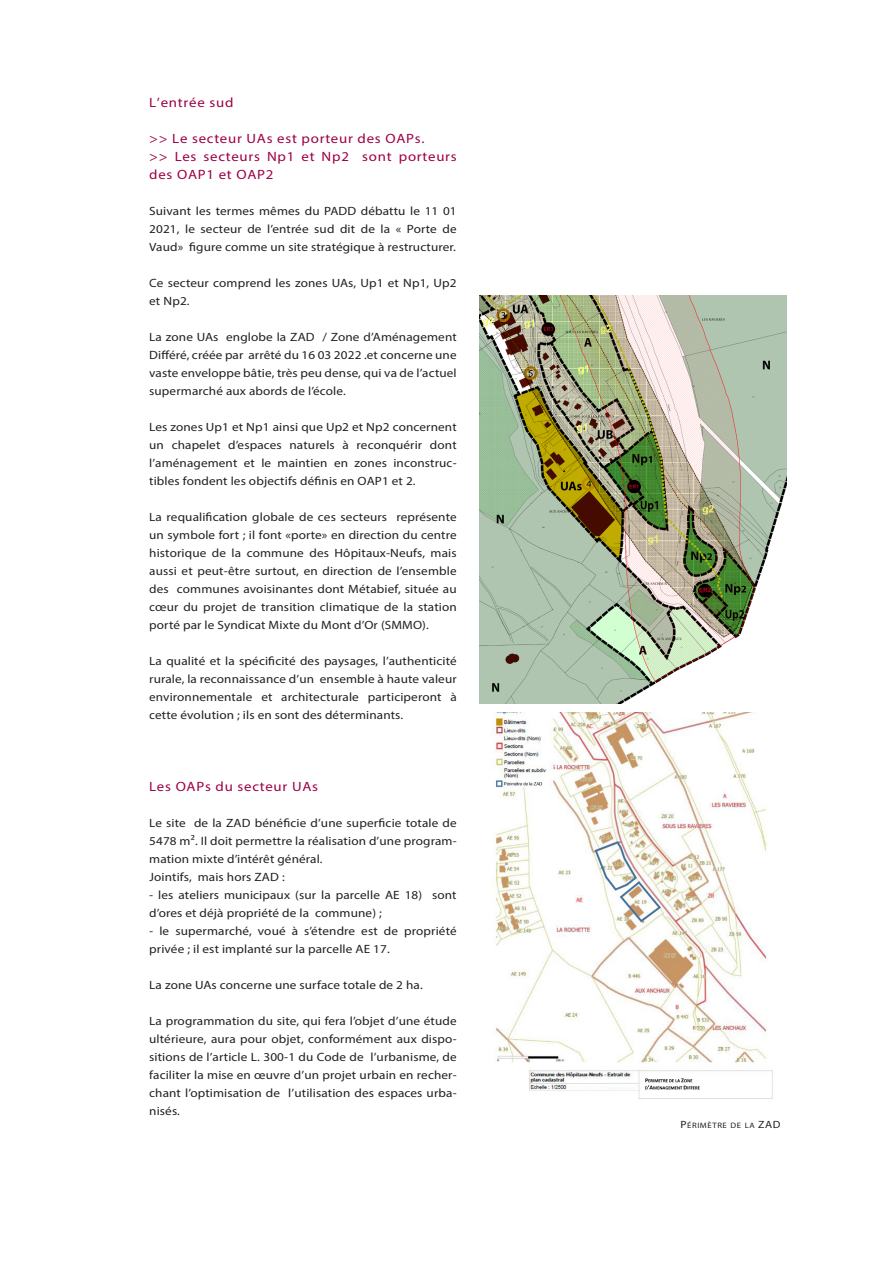
<style>
.page{position:relative;width:893px;height:1263px;background:#fff}
.page>*{position:absolute;margin:0;border:0;box-sizing:border-box;transform-origin:0 0}
.t1{font:13.5px/18px "Myriad Pro";letter-spacing:.05em;color:#9e0147;scale:1.1 1}
.t2{font:12px/18px "Myriad Pro";letter-spacing:.01em;color:#231f20;text-align:justify;scale:1.1 1}
.t3{font:7.8px "Myriad Pro";letter-spacing:.065em;color:#231f20;scale:1.1 1}
.s1{font-size:10.5px}
</style>
<div class="page">
<img style="left:491px;top:712px;width:282px;height:387px">
<img style="left:479px;top:296px;width:307px;height:408px">
<p class="t1" style="left:149px;top:93px;width:78px">L’entrée sud</p>
<p class="t1" style="left:149px;top:129px;width:281px">&gt;&gt; Le secteur UAs est porteur des OAPs.<br>&gt;&gt; Les secteurs Np1 et Np2 sont porteurs des OAP1 et OAP2</p>
<p class="t2" style="left:149px;top:202px;width:281px">Suivant les termes mêmes du PADD débattu le 11 01<br>2021, le secteur de l’entrée sud dit de la « Porte de Vaud» figure comme un site stratégique à restructurer.</p>
<p class="t2" style="left:149px;top:274px;width:281px">Ce secteur comprend les zones UAs, Up1 et Np1, Up2 et Np2.</p>
<p class="t2" style="left:149px;top:328px;width:281px">La zone UAs englobe la ZAD / Zone d’Aménagement Différé, créée par arrêté du 16 03 2022 .et concerne une vaste enveloppe bâtie, très peu dense, qui va de l’actuel supermarché aux abords de l’école.</p>
<p class="t2" style="left:149px;top:418px;width:281px">Les zones Up1 et Np1 ainsi que Up2 et Np2 concernent un chapelet d’espaces naturels à reconquérir dont l’aménagement et le maintien en zones inconstruc&shy;tibles fondent les objectifs définis en OAP1 et 2.</p>
<p class="t2" style="left:149px;top:508px;width:281px">La requalification globale de ces secteurs représente un symbole fort ; il font «porte» en direction du centre historique de la commune des Hôpitaux-Neufs, mais aussi et peut-être surtout, en direction de l’ensemble des communes avoisinantes dont Métabief, située au cœur du projet de transition climatique de la station porté par le Syndicat Mixte du Mont d’Or (SMMO).</p>
<p class="t2" style="left:149px;top:652px;width:281px">La qualité et la spécificité des paysages, l’authenticité rurale, la reconnaissance d’un ensemble à haute valeur environnementale et architecturale participeront à cette évolution ; ils en sont des déterminants.</p>
<p class="t1" style="left:149px;top:777px;width:155px">Les OAPs du secteur UAs</p>
<p class="t2" style="left:149px;top:814px;width:281px;text-align:left">Le site de la ZAD bénéficie d’une superficie totale de 5478 m². Il doit permettre la réalisation d’une program&shy;mation mixte d’intérêt général.<br>Jointifs, mais hors ZAD :</p>
<p class="t2" style="left:149px;top:886px;width:281px">- les ateliers municipaux (sur la parcelle AE 18) sont d’ores et déjà propriété de la commune) ;</p>
<p class="t2" style="left:149px;top:922px;width:281px">- le supermarché, voué à s’étendre est de propriété privée ; il est implanté sur la parcelle AE 17.</p>
<p class="t2" style="left:149px;top:976px;width:250px">La zone UAs concerne une surface totale de 2 ha.</p>
<p class="t2" style="left:149px;top:1012px;width:281px">La programmation du site, qui fera l’objet d’une étude ultérieure, aura pour objet, conformément aux dispo&shy;sitions de l’article L. 300-1 du Code de l’urbanisme, de faciliter la mise en œuvre d’un projet urbain en recher&shy;chant l’optimisation de l’utilisation des espaces urba&shy;nisés.</p>
<p class="t3" style="left:680px;top:1121px;width:85px"><span class="s1">P</span>ÉRIMÈTRE DE LA <span class="s1">ZAD</span></p>
</div>
